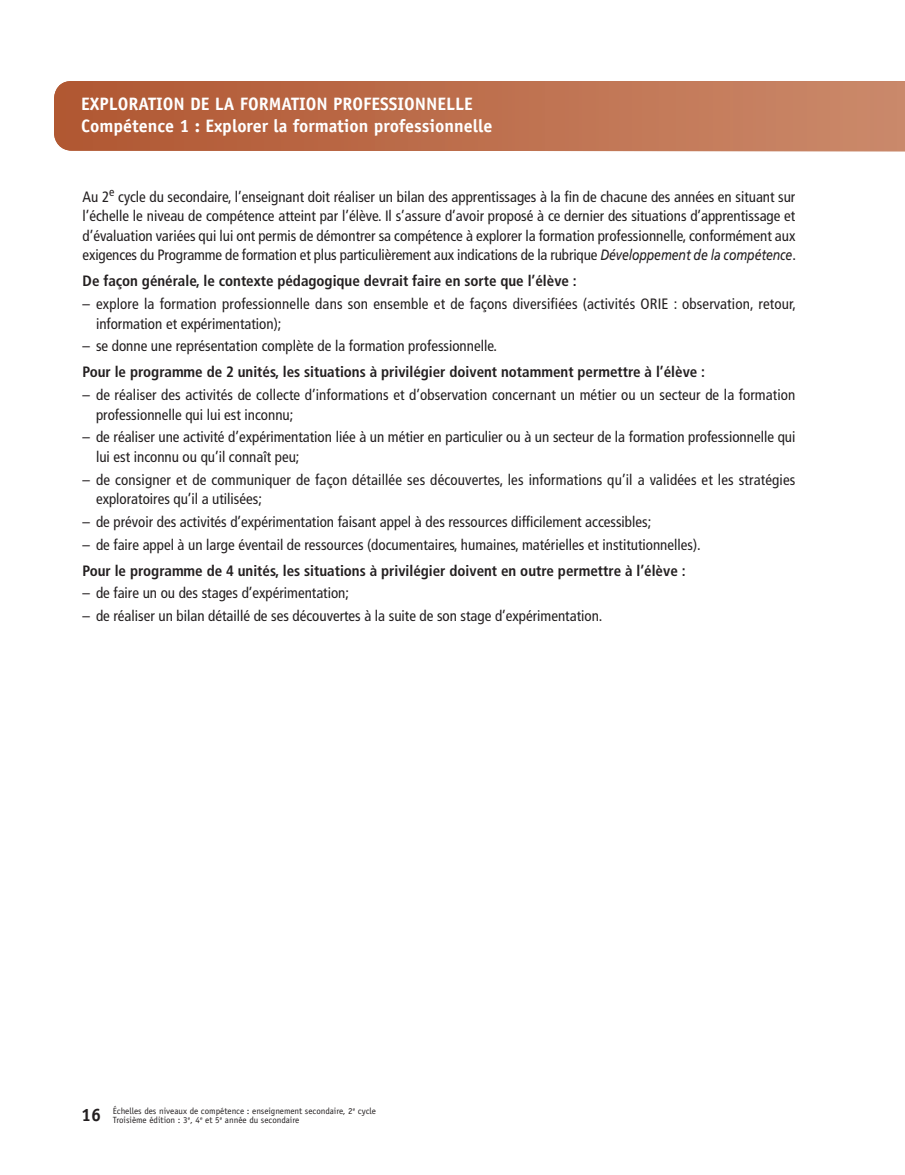
<style>
.page{position:relative;width:905px;height:1175px;background:#fff}
.page>*{position:absolute;margin:0;border:0;box-sizing:border-box;transform-origin:0 0}
.t1{font:700 18px/21.6px "Officina Sans";color:#fff}
.t2{font:condensed 15px/19.5px "Frutiger";color:#231f20}
.t3{font:700 condensed 15px "Frutiger";color:#231f20}
.t4{font:9px/9px "Officina Sans";color:#231f20}
.s1{font-style:italic;font-stretch:normal}
.s2{font-weight:700;font-size:18px}
</style>
<div class="page">
<svg style="left:54px;top:81px;width:850px;height:70px;background:#bd6f4e"></svg>
<p class="t1" style="left:81px;top:95px;width:413px">EXPLORATION DE LA FORMATION PROFESSIONNELLE<br>Compétence 1 : Explorer la formation professionnelle</p>
<p class="t2" style="left:82px;top:188px;width:715px;text-align:justify">Au 2<sup>e</sup> cycle du secondaire, l’enseignant doit réaliser un bilan des apprentissages à la fin de chacune des années en situant sur l’échelle le niveau de compétence atteint par l’élève. Il s’assure d’avoir proposé à ce dernier des situations d’apprentissage et d’évaluation variées qui lui ont permis de démontrer sa compétence à explorer la formation professionnelle, conformément aux exigences du Programme de formation et plus particulièrement aux indications de la rubrique <span class="s1">Développement de la compétence</span>.</p>
<p class="t3" style="left:82px;top:275px;width:496px">De façon générale, le contexte pédagogique devrait faire en sorte que l’élève :</p>
<p class="t2" style="left:96px;top:295px;width:701px;text-indent:-13px">– explore la formation professionnelle dans son ensemble et de façons diversifiées (activités ORIE : observation, retour, information et expérimentation);</p>
<p class="t2" style="left:83px;top:337px;width:416px">– se donne une représentation complète de la formation professionnelle.</p>
<p class="t3" style="left:83px;top:366px;width:624px">Pour le programme de 2 unités, les situations à privilégier doivent notamment permettre à l’élève :</p>
<p class="t2" style="left:96px;top:386px;width:701px;text-indent:-13px">– de réaliser des activités de collecte d’informations et d’observation concernant un métier ou un secteur de la formation professionnelle qui lui est inconnu;</p>
<p class="t2" style="left:96px;top:428px;width:701px;text-indent:-14px">– de réaliser une activité d’expérimentation liée à un métier en particulier ou à un secteur de la formation professionnelle qui lui est inconnu ou qu’il connaît peu;</p>
<p class="t2" style="left:96px;top:471px;width:701px;text-indent:-13px">– de consigner et de communiquer de façon détaillée ses découvertes, les informations qu’il a validées et les stratégies exploratoires qu’il a utilisées;</p>
<p class="t2" style="left:83px;top:513px;width:570px">– de prévoir des activités d’expérimentation faisant appel à des ressources difficilement accessibles;</p>
<p class="t2" style="left:83px;top:536px;width:619px">– de faire appel à un large éventail de ressources (documentaires, humaines, matérielles et institutionnelles).</p>
<p class="t3" style="left:83px;top:564px;width:604px">Pour le programme de 4 unités, les situations à privilégier doivent en outre permettre à l’élève :</p>
<p class="t2" style="left:83px;top:584px;width:268px">– de faire un ou des stages d’expérimentation;</p>
<p class="t2" style="left:83px;top:607px;width:521px">– de réaliser un bilan détaillé de ses découvertes à la suite de son stage d’expérimentation.</p>
<p class="t4" style="left:113px;top:1107px;width:265px;text-indent:-32px"><span class="s2">16</span> Échelles des niveaux de compétence : enseignement secondaire, 2<sup>e</sup> cycle<br>Troisième édition : 3<sup>e</sup>, 4<sup>e</sup> et 5<sup>e</sup> année du secondaire</p>
</div>
